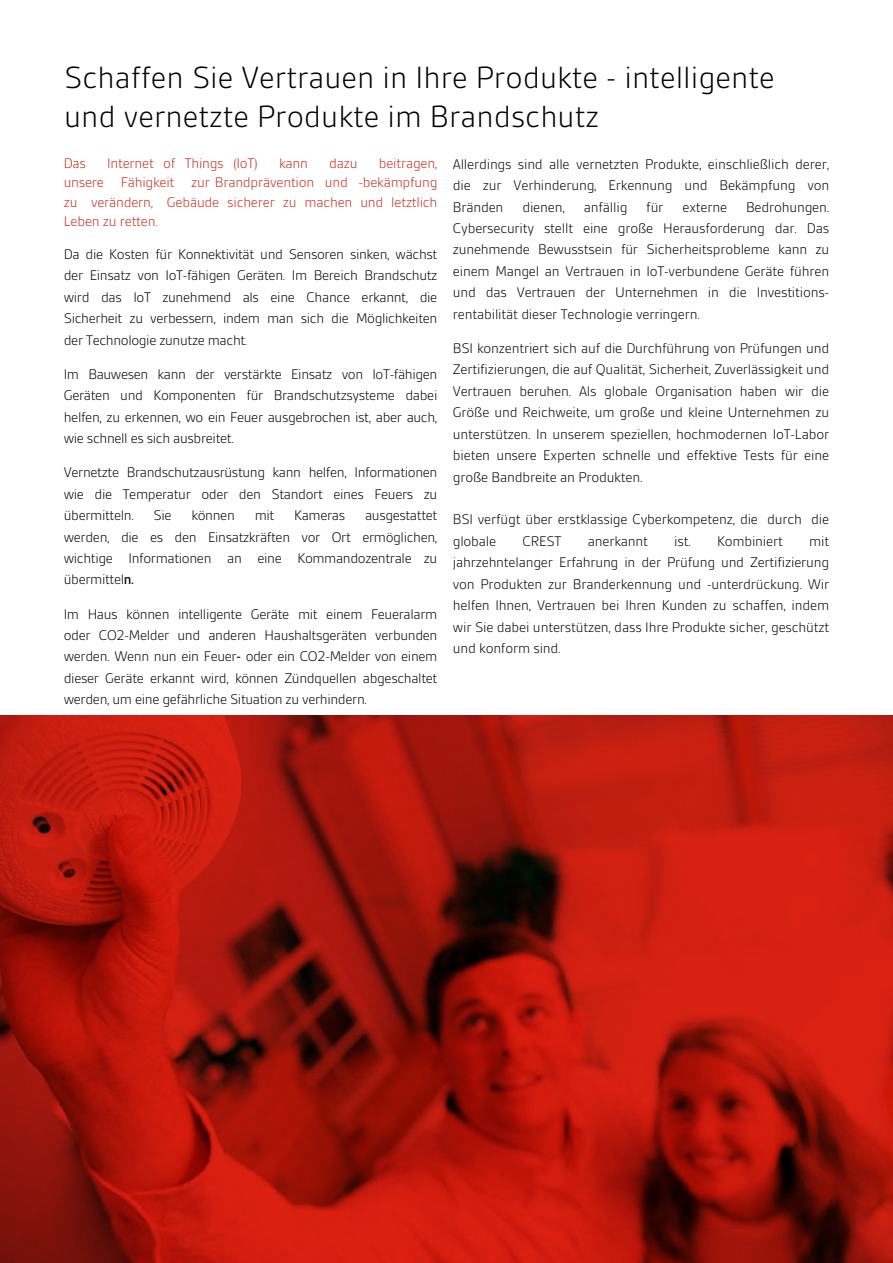
<style>
.page{position:relative;width:893px;height:1263px;background:#fff}
.page>*{position:absolute;margin:0;border:0;box-sizing:border-box;transform-origin:0 0}
.t1{font:300 33px/39.6px "BSI Gesta";color:#000}
.t2{font:300 15px/21.5px "BSI Gesta";letter-spacing:-.025em;color:#000;text-align:justify}
.t3{font:300 15px/19.5px "BSI Gesta";letter-spacing:-.015em;color:#c62a1b;text-align:justify}
.s1{font-weight:500}
</style>
<div class="page">
<svg style="left:0;top:715px;width:893px;height:548px"></svg>
<h1 class="t1" style="left:64px;top:57px;width:712px">Schaffen Sie Vertrauen in Ihre Produkte - intelligente und vernetzte Produkte im Brandschutz</h1>
<p class="t3" style="left:64px;top:153px;width:24px">Das</p>
<p class="t3" style="left:107px;top:153px;width:152px">Internet of Things (IoT)</p>
<p class="t3" style="left:279px;top:153px;width:30px">kann</p>
<p class="t3" style="left:329px;top:153px;width:30px">dazu</p>
<p class="t3" style="left:64px;top:153px;width:375px;text-indent:315px">beitragen, unsere Fähigkeit zur Brandprävention und -bekämpfung zu verändern, Gebäude sicherer zu machen und letztlich Leben zu retten.</p>
<p class="t2" style="left:64px;top:243px;width:375px">Da die Kosten für Konnektivität und Sensoren sinken, wächst der Einsatz von IoT-fähigen Geräten. Im Bereich Brandschutz wird das IoT zunehmend als eine Chance erkannt, die Sicherheit zu verbessern, indem man sich die Möglichkeiten der Technologie zunutze macht.</p>
<p class="t2" style="left:64px;top:363px;width:375px">Im Bauwesen kann der verstärkte Einsatz von IoT-fähigen Geräten und Komponenten für Brandschutzsysteme dabei helfen, zu erkennen, wo ein Feuer ausgebrochen ist, aber auch, wie schnell es sich ausbreitet.</p>
<p class="t2" style="left:64px;top:462px;width:375px">Vernetzte Brandschutzausrüstung kann helfen, Informationen wie die Temperatur oder den Standort eines Feuers zu übermitteln.</p>
<p class="t2" style="left:453px;top:153px;width:378px">Allerdings sind alle vernetzten Produkte, einschließlich derer, die zur Verhinderung, Erkennung und Bekämpfung von Bränden</p>
<p class="t2" style="left:453px;top:196px;width:378px;text-indent:293px">Bedrohungen.<br>Cybersecurity stellt eine große Herausforderung dar. Das zunehmende Bewusstsein für Sicherheitsprobleme kann zu einem Mangel an Vertrauen in IoT-verbundene Geräte führen und das Vertrauen der Unternehmen in die Investitions&shy;rentabilität dieser Technologie verringern.</p>
<p class="t2" style="left:453px;top:337px;width:378px">BSI konzentriert sich auf die Durchführung von Prüfungen und Zertifizierungen, die auf Qualität, Sicherheit, Zuverlässigkeit und Vertrauen beruhen. Als globale Organisation haben wir die Größe und Reichweite, um große und kleine Unternehmen zu unterstützen. In unserem speziellen, hochmodernen IoT-Labor bieten unsere Experten schnelle und effektive Tests für eine große Bandbreite an Produkten.</p>
<p class="t2" style="left:453px;top:509px;width:378px">BSI verfügt über erstklassige Cyberkompetenz, die durch die globale</p>
<p class="t2" style="left:522px;top:196px;width:44px">dienen,</p>
<p class="t2" style="left:584px;top:196px;width:45px">anfällig</p>
<p class="t2" style="left:646px;top:196px;width:19px">für</p>
<p class="t2" style="left:682px;top:196px;width:46px">externe</p>
<p class="t2" style="left:154px;top:504px;width:20px">Sie</p>
<p class="t2" style="left:192px;top:504px;width:45px">können</p>
<p class="t2" style="left:255px;top:504px;width:21px">mit</p>
<p class="t2" style="left:294px;top:504px;width:53px">Kameras</p>
<p class="t2" style="left:64px;top:504px;width:375px;text-indent:301px">ausgestattet werden, die es den Einsatzkräften vor Ort ermöglichen, wichtige Informationen an eine Kommandozentrale zu übermittel<span class="s1">n.</span></p>
<p class="t2" style="left:64px;top:603px;width:375px">Im Haus können intelligente Geräte mit einem Feueralarm oder CO2-Melder und anderen Haushaltsgeräten verbunden werden. Wenn nun ein Feuer<span class="s1">-</span> oder ein CO2-Melder von einem</p>
<p class="t2" style="left:64px;top:668px;width:375px">dieser Geräte erkannt wird, können Zündquellen abgeschaltet werden, um eine gefährliche Situation zu verhindern.</p>
<p class="t2" style="left:523px;top:530px;width:40px">CREST</p>
<p class="t2" style="left:588px;top:530px;width:62px">anerkannt</p>
<p class="t2" style="left:674px;top:530px;width:18px">ist.</p>
<p class="t2" style="left:717px;top:530px;width:67px">Kombiniert</p>
<p class="t2" style="left:453px;top:530px;width:378px;text-indent:356px">mit jahrzehntelanger Erfahrung in der Prüfung und Zertifizierung von Produkten zur Branderkennung und -unterdrückung. Wir helfen Ihnen, Vertrauen bei Ihren Kunden zu schaffen, indem wir Sie dabei unterstützen, dass Ihre Produkte sicher, geschützt und konform sind.</p>
</div>
